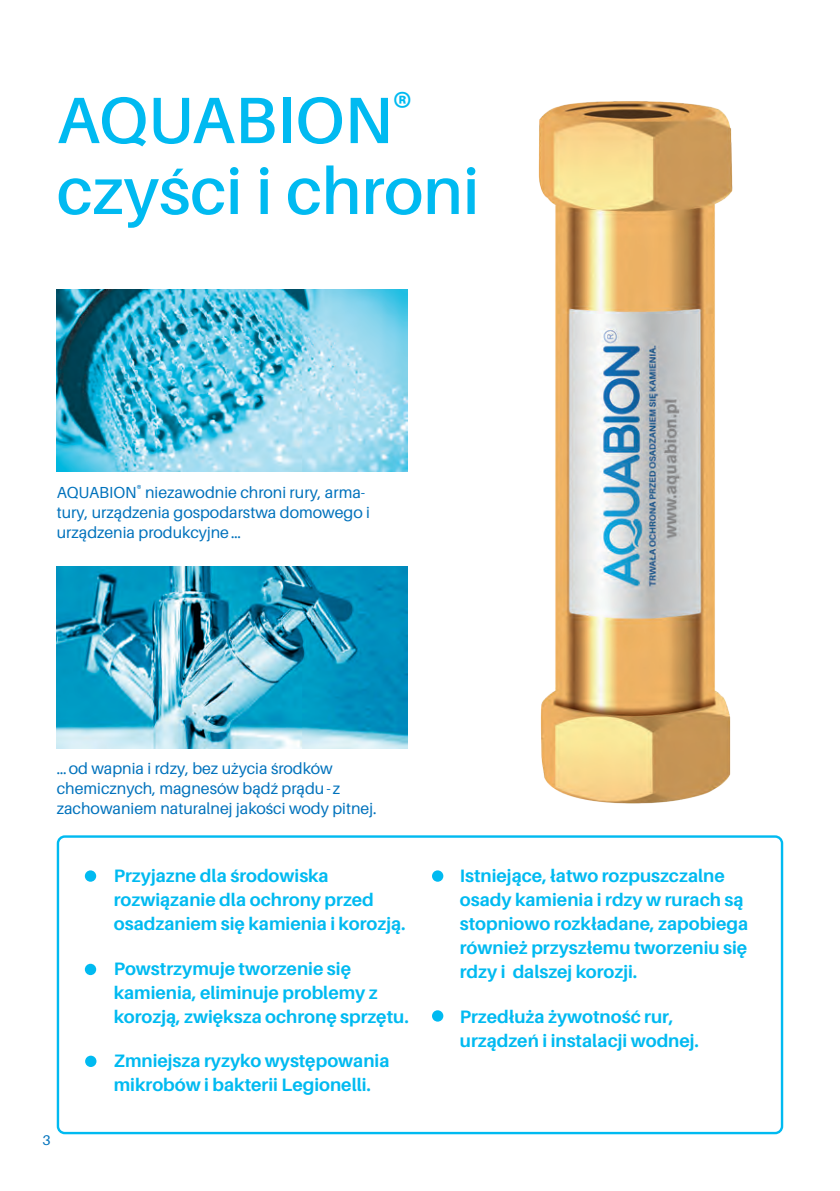
<style>
.page{position:relative;width:840px;height:1191px;background:#fff}
.page>*{position:absolute;margin:0;border:0;box-sizing:border-box;transform-origin:0 0}
.t1{font:600 65.6px/70.8px "Aileron";color:#00baf1}
.t2{font:700 18px/24px "Aileron";color:#00baf1}
.t3{font:16px/20px "Aileron";color:#0072bc}
.t4{font:14px "Aileron";color:#0072bc}
</style>
<div class="page">
<img style="left:538px;top:101px;width:195px;height:703px">
<div style="left:57px;top:835px;width:725px;height:299px;border:2px solid #00baf1;border-radius:7px"></div>
<div style="left:85px;top:963px;width:11px;height:12px;background:#00baf1;border-radius:50%"></div>
<div style="left:85px;top:870px;width:11px;height:11px;background:#00baf1;border-radius:50%"></div>
<div style="left:432px;top:870px;width:11px;height:11px;background:#00baf1;border-radius:50%"></div>
<div style="left:85px;top:1055px;width:11px;height:12px;background:#00baf1;border-radius:50%"></div>
<div style="left:432px;top:1010px;width:11px;height:11px;background:#00baf1;border-radius:50%"></div>
<img style="left:57px;top:289px;width:351px;height:182px">
<img style="left:57px;top:566px;width:351px;height:182px">
<h1 class="t1" style="left:57px;top:86px;width:424px">AQUABION<sup>® </sup>czyści i chroni</h1>
<p class="t3" style="left:57px;top:482px;width:314px">AQUABION<sup>®</sup> niezawodnie chroni rury, arma&shy;tury, urządzenia gospodarstwa domowego i urządzenia produkcyjne…</p>
<p class="t3" style="left:57px;top:759px;width:321px">…od wapnia i rdzy, bez użycia środków chemicznych, magnesów bądź prądu- z zachowaniem naturalnej jakości wody pitnej.</p>
<p class="t4" style="left:43px;top:1132px;width:10px">3</p>
<p class="t2" style="left:114px;top:864px;width:293px">Przyjazne dla środowiska rozwiązanie dla ochrony przed osadzaniem się kamienia i korozją.</p>
<p class="t2" style="left:114px;top:956px;width:296px">Powstrzymuje tworzenie się kamienia, eliminuje problemy z korozją, zwiększa ochronę sprzętu.</p>
<p class="t2" style="left:114px;top:1048px;width:277px">Zmniejsza ryzyko występowania mikrobów i bakterii Legionelli.</p>
<p class="t2" style="left:459px;top:864px;width:290px">Istniejące, łatwo rozpuszczalne osady kamienia i rdzy w rurach są stopniowo rozkładane, zapobiega również przyszłemu tworzeniu się rdzy i dalszej korozji.</p>
<p class="t2" style="left:459px;top:1004px;width:240px">Przedłuża żywotność rur, urządzeń i instalacji wodnej.</p>
</div>
